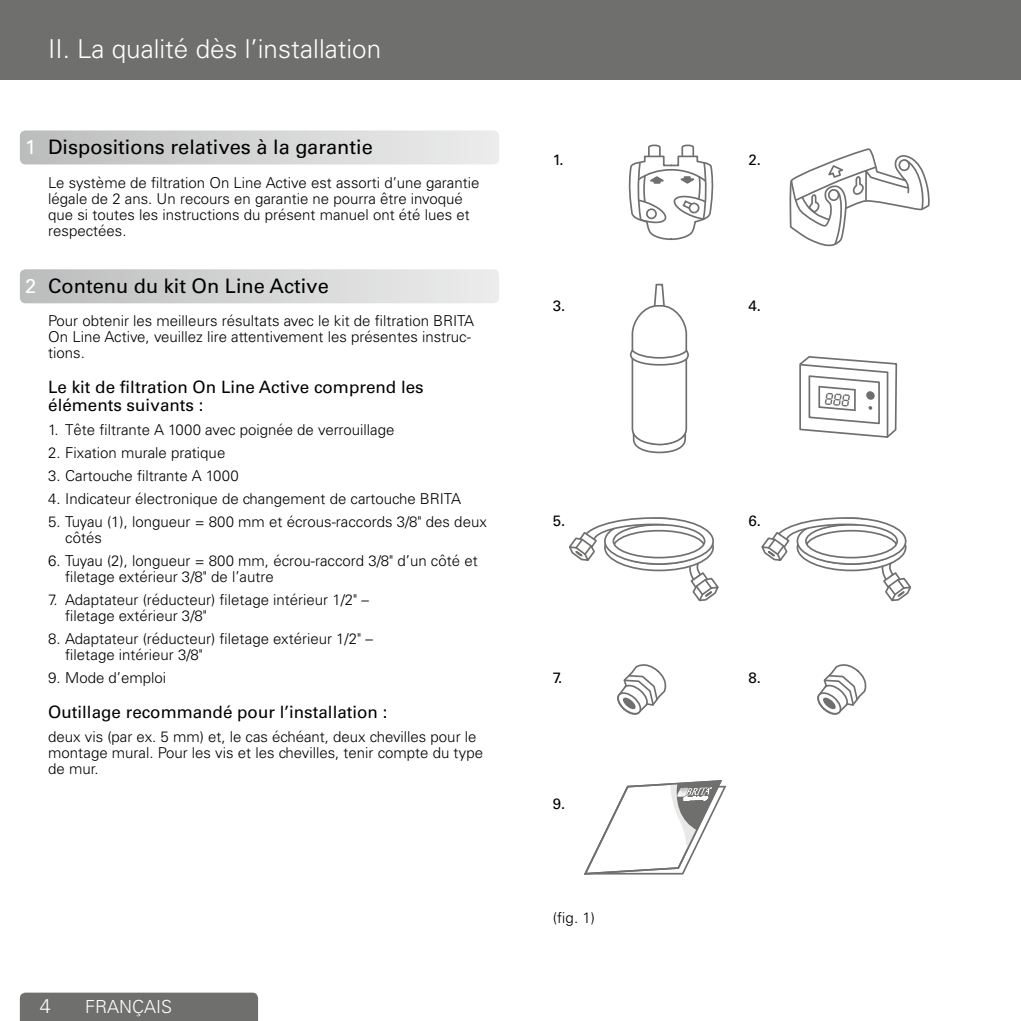
<style>
.page{position:relative;width:1021px;height:1021px;background:#fff}
.page>*{position:absolute;margin:0;border:0;box-sizing:border-box;transform-origin:0 0}
.t1{font:300 26px "Univers CE";color:#fff}
.t2{font:500 20px "Univers CE";color:#000}
.t3{font:300 20px "Univers";color:#fff}
.t4{font:300 18px "Univers";color:#fff}
.t5{font:500 17px/18px "Univers CE";color:#000}
.t6{font:300 15px/16px "Univers CE";color:#000}
.t7{font:500 15px "Univers CE";color:#000}
.s1{color:#fff}
</style>
<div class="page">
<div style="left:0;top:0;width:1020px;height:79px;background:#6f6f6e"></div>
<div style="left:20px;top:992px;width:238px;height:28px;background:#6f6f6e"></div>
<svg style="left:20px;top:130px;width:479px;height:34px;background:#d4d5d5"></svg>
<svg style="left:20px;top:269px;width:479px;height:34px;background:#d4d4d5"></svg>
<svg style="left:584px;top:780px;width:143px;height:95px"></svg>
<svg style="left:799px;top:356px;width:99px;height:82px"></svg>
<hr style="left:886px;top:372px;width:2px;height:64px;background:#6f6f6e">
<svg style="left:569px;top:517px;width:150px;height:85px"></svg>
<svg style="left:761px;top:517px;width:150px;height:85px"></svg>
<svg style="left:628px;top:145px;width:86px;height:95px"></svg>
<div style="left:689px;top:203px;width:9px;height:9px;background:#fff;border-radius:50%"></div>
<div style="left:688px;top:202px;width:11px;height:11px;border:2px solid #6f6f6e;border-radius:50%"></div>
<svg style="left:789px;top:148px;width:141px;height:99px"></svg>
<svg style="left:629px;top:283px;width:60px;height:171px"></svg>
<svg style="left:617px;top:664px;width:50px;height:51px"></svg>
<svg style="left:817px;top:664px;width:50px;height:51px"></svg>
<h1 class="t1" style="left:48px;top:34px;width:334px">II. La qualité dès l’installation</h1>
<h2 class="t2" style="left:25px;top:135px;width:349px"><span class="s1">1</span> Dispositions relatives à la garantie</h2>
<p class="t6" style="left:48px;top:174px;width:433px">Le système de filtration On Line Active est assorti d’une garantie légale de 2 ans. Un recours en garantie ne pourra être invoqué que si toutes les instructions du présent manuel ont été lues et respectées.</p>
<h2 class="t2" style="left:25px;top:274px;width:305px"><span class="s1">2</span> Contenu du kit On Line Active</h2>
<p class="t6" style="left:48px;top:313px;width:427px">Pour obtenir les meilleurs résultats avec le kit de filtration BRITA<br>On Line Active, veuillez lire attentivement les présentes instruc&shy;tions.</p>
<p class="t5" style="left:48px;top:379px;width:377px">Le kit de filtration On Line Active comprend les éléments suivants :</p>
<p class="t6" style="left:48px;top:421px;width:348px">1. Tête filtrante A 1000 avec poignée de verrouillage</p>
<p class="t6" style="left:48px;top:444px;width:179px">2. Fixation murale pratique</p>
<p class="t6" style="left:48px;top:468px;width:192px">3. Cartouche filtrante A 1000</p>
<p class="t6" style="left:48px;top:491px;width:414px">4. Indicateur électronique de changement de cartouche BRITA</p>
<p class="t6" style="left:65px;top:514px;width:423px;text-indent:-17px">5. Tuyau (1), longueur = 800 mm et écrous-raccords 3/8" des deux côtés</p>
<p class="t6" style="left:65px;top:553px;width:414px;text-indent:-17px">6. Tuyau (2), longueur = 800 mm, écrou-raccord 3/8" d’un côté et filetage extérieur 3/8" de l’autre</p>
<p class="t6" style="left:65px;top:592px;width:305px;text-indent:-17px">7. Adaptateur (réducteur) filetage intérieur 1/2" – filetage extérieur 3/8"</p>
<p class="t6" style="left:65px;top:631px;width:309px;text-indent:-17px">8. Adaptateur (réducteur) filetage extérieur 1/2" – filetage intérieur 3/8"</p>
<p class="t6" style="left:48px;top:670px;width:119px">9. Mode d’emploi</p>
<p class="t5" style="left:48px;top:704px;width:341px">Outillage recommandé pour l’installation :</p>
<p class="t6" style="left:48px;top:728px;width:436px">deux vis (par ex. 5 mm) et, le cas échéant, deux chevilles pour le montage mural. Pour les vis et les chevilles, tenir compte du type de mur.</p>
<h2 class="t3" style="left:40px;top:993px;width:13px">4</h2>
<p class="t4" style="left:85px;top:995px;width:89px">FRANÇAIS</p>
<p class="t7" style="left:552px;top:151px;width:13px">1.</p>
<p class="t7" style="left:748px;top:151px;width:14px">2.</p>
<p class="t7" style="left:552px;top:297px;width:14px">3.</p>
<p class="t7" style="left:748px;top:297px;width:14px">4.</p>
<p class="t7" style="left:552px;top:511px;width:14px">5.</p>
<p class="t7" style="left:552px;top:669px;width:11px">7.</p>
<p class="t7" style="left:552px;top:795px;width:14px">9.</p>
<p class="t6" style="left:553px;top:909px;width:43px">(fig. 1)</p>
<p class="t7" style="left:748px;top:511px;width:14px">6.</p>
<p class="t7" style="left:748px;top:669px;width:14px">8.</p>
</div>
